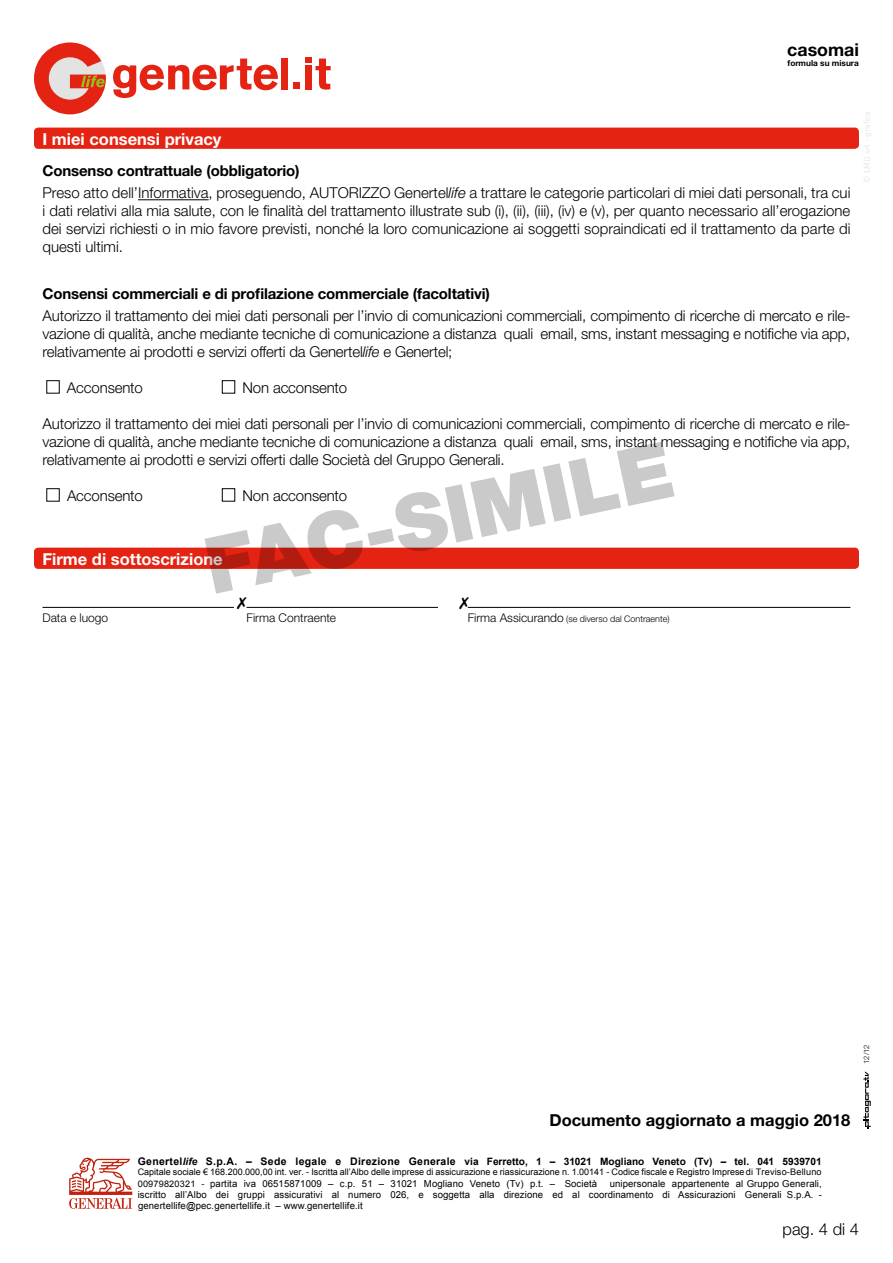
<style>
.page{position:relative;width:893px;height:1263px;background:#fff}
.page>*{position:absolute;margin:0;border:0;box-sizing:border-box;transform-origin:0 0}
.t1{font:700 17.85px "Helvetica Neue";color:#000}
.t2{font:700 16.5px "Helvetica Neue";color:#fff}
.t3{font:700 16.5px "Helvetica Neue";color:#000}
.t4{font:300 16.5px "Helvetica Neue";color:#000}
.t5{font:300 15px/18px "Helvetica Neue";color:#000;text-align:justify}
.t6{font:700 15px "Helvetica Neue";letter-spacing:-.01em;color:#000}
.t7{font:300 12px "Helvetica Neue";color:#000}
.t8{font:700 10.2px "Arial";color:#000}
.t9{font:9.6px/11.6px "Arial";letter-spacing:.01em;color:#000;text-align:right}
.t10{font:9px "Arial";color:#000}
.t11{font:300 9px "Helvetica Neue";color:#000}
.t12{font:700 8.25px "Helvetica Neue";color:#000}
.t13{font:300 7.5px "Helvetica Neue";color:#000}
.s1{font-weight:700}
.s2{font-style:italic}
.s3{font-size:12px}
.s4{font-size:10.5px}
.s5{font-size:9px}
</style>
<div class="page">
<svg style="left:113px;top:59px;width:165px;height:39px"></svg>
<div style="left:281px;top:58px;width:7px;height:31px;background:#e42313"></div>
<svg style="left:305px;top:58px;width:26px;height:32px"></svg>
<div style="left:293px;top:82px;width:7px;height:7px;background:#e42313"></div>
<svg style="left:34px;top:43px;width:72px;height:71px"></svg>
<div style="left:34px;top:548px;width:825px;height:21px;background:#e42313;border-radius:4px"></div>
<hr style="left:43px;top:607px;width:191px;height:1px;background:#000">
<hr style="left:247px;top:607px;width:191px;height:1px;background:#000">
<hr style="left:468px;top:607px;width:382px;height:1px;background:#000">
<div style="left:34px;top:128px;width:825px;height:21px;background:#e42313;border-radius:4px"></div>
<hr style="left:138px;top:199px;width:71px;height:1px;background:#000">
<div style="left:222px;top:380px;width:13px;height:13px;border:1px solid #000"></div>
<svg style="left:863px;top:1071px;width:8px;height:57px"></svg>
<svg style="left:69px;top:1158px;width:63px;height:51px"></svg>
<svg style="left:204px;top:442px;width:471px;height:152px"></svg>
<p class="t1" style="left:787px;top:39px;width:73px">casomai</p>
<p class="t12" style="left:788px;top:58px;width:73px">formula su misura</p>
<p class="t2" style="left:43px;top:129px;width:180px">I miei consensi privacy</p>
<p class="t5" style="left:43px;top:159px;width:809px;line-height:22.2px"><span class="s1">Consenso contrattuale (obbligatorio)<br></span>Preso atto dell’Informativa, proseguendo, AUTORIZZO Genertel<span class="s2">life</span> a trattare le categorie particolari di miei dati personali, tra cui</p>
<p class="t5" style="left:43px;top:202px;width:809px">i dati relativi alla mia salute, con le finalità del trattamento illustrate sub (i), (ii), (iii), (iv) e (v), per quanto necessario all’erogazione dei servizi richiesti o in mio favore previsti, nonché la loro comunicazione ai soggetti sopraindicati ed il trattamento da parte di questi ultimi.</p>
<p class="t6" style="left:43px;top:284px;width:449px">Consensi commerciali e di profilazione commerciale (facoltativi)</p>
<p class="t5" style="left:43px;top:307px;width:809px">Autorizzo il trattamento dei miei dati personali per l’invio di comunicazioni commerciali, compimento di ricerche di mercato e rile&shy;vazione di qualità, anche mediante tecniche di comunicazione a distanza quali email, sms, instant messaging e notifiche via app, relativamente ai prodotti e servizi offerti da Genertel<span class="s2">life</span> e Genertel;</p>
<p class="t5" style="left:67px;top:379px;width:77px">Acconsento</p>
<p class="t5" style="left:242px;top:379px;width:106px">Non acconsento</p>
<p class="t5" style="left:43px;top:415px;width:809px">Autorizzo il trattamento dei miei dati personali per l’invio di comunicazioni commerciali, compimento di ricerche di mercato e rile&shy;vazione di qualità, anche mediante tecniche di comunicazione a distanza quali email, sms, instant messaging e notifiche via app, relativamente ai prodotti e servizi offerti dalle Società del Gruppo Generali.</p>
<p class="t5" style="left:67px;top:487px;width:77px">Acconsento</p>
<p class="t5" style="left:242px;top:487px;width:106px">Non acconsento</p>
<p class="t2" style="left:43px;top:549px;width:182px">Firme di sottoscrizione</p>
<p class="t7" style="left:43px;top:610px;width:67px">Data e luogo</p>
<p class="t7" style="left:247px;top:610px;width:91px">Firma Contraente</p>
<p class="t11" style="left:468px;top:613px;width:203px"><span class="s3">Firma Assicurando</span> (se diverso dal Contraente)</p>
<p class="t13" style="left:862px;top:1064px;width:21px;rotate:-90deg">12/12</p>
<p class="t3" style="left:549px;top:1110px;width:302px">Documento aggiornato a maggio 2018</p>
<p class="t8" style="left:138px;top:1154px;width:686px"><span class="s4">Genertel</span><span class="s2">life</span> <span class="s4">S.p.A. – Sede legale e Direzione Generale</span> via Ferretto, 1 – 31021 Mogliano Veneto (Tv) – tel. 041 5939701</p>
<p class="t10" style="left:138px;top:1166px;width:685px">Capitale sociale € 168.200.000,00 int. ver. - Iscritta all’Albo delle imprese di assicurazione e riassicurazione n. 1.00141 - Codice fiscale e Registro Imprese di Treviso-Belluno</p>
<p class="t9" style="left:138px;top:1178px;width:461px"><span class="s5">00979820321 -</span> partita iva 06515871009 – c.p. 51 – 31021 Mogliano Veneto (Tv) p.t. – Società</p>
<p class="t9" style="left:138px;top:1178px;width:686px">unipersonale appartenente al Gruppo Generali,<br>iscritto all’Albo dei gruppi assicurativi al numero 026, e soggetta alla direzione ed al coordinamento di Assicurazioni Generali S.p.A. -</p>
<p class="t9" style="left:138px;top:1200px;width:226px">genertellife@pec.genertellife.it – www.genertellife.it</p>
<p class="t4" style="left:782px;top:1219px;width:78px">pag. 4 di 4</p>
</div>
